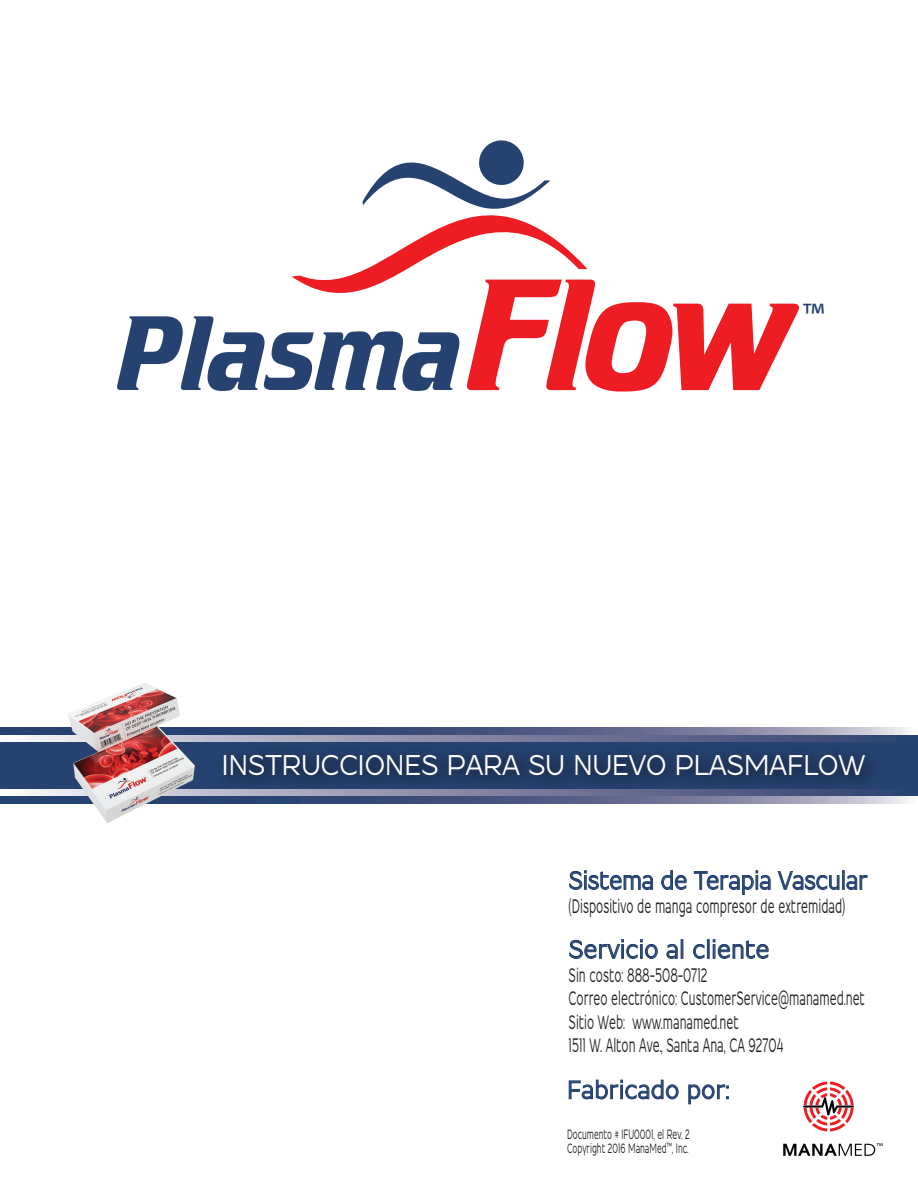
<style>
.page{position:relative;width:918px;height:1188px;background:#fff}
.page>*{position:absolute;margin:0;border:0;box-sizing:border-box;transform-origin:0 0}
.t1{font:36px "Myriad Pro";color:#264270}
.t2{font:700 28.5px "Resamitz";letter-spacing:-.02em;color:#fff;scale:.85 1}
.t3{font:700 25.5px "Resamitz";color:#264270;scale:.8 1}
.t4{font:700 25.5px "Resamitz";letter-spacing:-.02em;color:#264270;scale:.77 1}
.t5{font:700 19.5px/23.4px "Resamitz";color:#231f20;scale:.52 1}
.t6{font:700 13.5px/14.7px "Resamitz";color:#231f20;scale:.52 1}
</style>
<div class="page">
<svg style="left:569px;top:870px;width:84px;height:20px"></svg>
<svg style="left:661px;top:870px;width:26px;height:20px"></svg>
<svg style="left:694px;top:870px;width:77px;height:25px"></svg>
<svg style="left:777px;top:871px;width:63px;height:19px"></svg>
<div style="left:842px;top:870px;width:3px;height:20px;border:1px solid #264270"></div>
<svg style="left:846px;top:875px;width:22px;height:15px"></svg>
<svg style="left:569px;top:939px;width:89px;height:20px"></svg>
<svg style="left:666px;top:944px;width:12px;height:15px"></svg>
<div style="left:681px;top:939px;width:2px;height:20px;border:1px solid #264270"></div>
<svg style="left:693px;top:944px;width:12px;height:15px"></svg>
<div style="left:707px;top:939px;width:3px;height:20px;border:1px solid #264270"></div>
<svg style="left:713px;top:939px;width:56px;height:20px"></svg>
<svg style="left:568px;top:1079px;width:111px;height:21px"></svg>
<svg style="left:688px;top:1084px;width:41px;height:21px"></svg>
<svg style="left:0;top:727px;width:918px;height:76px;background:#606d91"></svg>
<svg style="left:0;top:736px;width:918px;height:60px"></svg>
<div style="left:0;top:742px;width:918px;height:47px;background:#264270"></div>
<img style="left:206px;top:735px;width:682px;height:69px">
<svg style="left:117px;top:140px;width:433px;height:251px"></svg>
<svg style="left:292px;top:185px;width:507px;height:207px"></svg>
<svg style="left:803px;top:1082px;width:51px;height:49px"></svg>
<img style="left:68px;top:683px;width:127px;height:140px">
<svg style="left:783px;top:1143px;width:100px;height:13px"></svg>
<h1 class="t1" style="left:802px;top:294px;width:24px">™</h1>
<h2 class="t2" style="left:221px;top:748px;width:759px">INSTRUCCIONES PARA SU NUEVO PLASMAFLOW</h2>
<h3 class="t4" style="left:569px;top:866px;width:390px">Sistema de Terapia Vascular</h3>
<p class="t5" style="left:569px;top:894px;width:534px">(Dispositivo de manga compresor de extremidad)</p>
<h3 class="t3" style="left:569px;top:935px;width:253px">Servicio al cliente</h3>
<p class="t5" style="left:569px;top:963px;width:571px">Sin costo: 888-508-0712<br>Correo electrónico: CustomerService@manamed.net Sitio Web: www.manamed.net<br>1511 W. Alton Ave., Santa Ana, CA 92704</p>
<h3 class="t3" style="left:567px;top:1075px;width:205px">Fabricado por:</h3>
<p class="t6" style="left:567px;top:1126px;width:237px">Documento # IFU0001, el Rev. 2<br>Copyright 2016 ManaMed<sup>™</sup>, Inc.</p>
</div>
